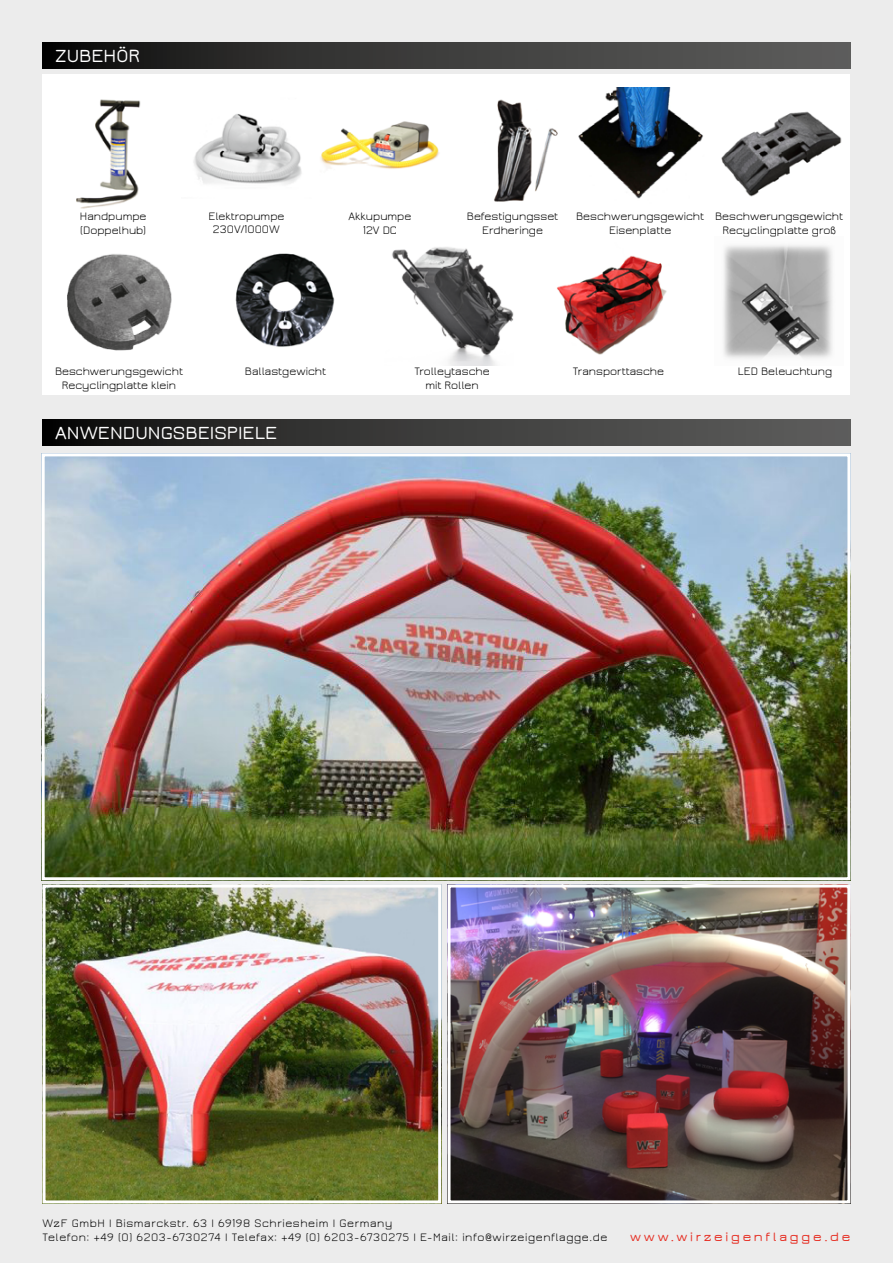
<style>
.page{position:relative;width:893px;height:1263px;background:#ececec}
.page>*{position:absolute;margin:0;border:0;box-sizing:border-box;transform-origin:0 0}
.t1{font:600 19.5px "Jura";color:#fff}
.t2{font:600 13.5px "Jura";letter-spacing:.2em;color:#e63025}
.t3{font:12px/13.5px "Jura";color:#000;text-align:center}
.t4{font:12px/13.5px "Jura";letter-spacing:.05em;color:#000}
</style>
<div class="page">
<div style="left:43px;top:420px;width:807px;height:25px;background:linear-gradient(to right,#121111,#636362)"></div>
<img style="left:46px;top:457px;width:800px;height:419px">
<div style="left:42px;top:453px;width:808px;height:427px;border:3px solid #fff"></div>
<img style="left:47px;top:888px;width:390px;height:311px">
<div style="left:43px;top:884px;width:398px;height:319px;border:3px solid #fff"></div>
<img style="left:452px;top:888px;width:394px;height:311px">
<div style="left:448px;top:884px;width:402px;height:319px;border:3px solid #fff"></div>
<div style="left:43px;top:74px;width:807px;height:320px;background:#fff"></div>
<div style="left:43px;top:43px;width:807px;height:25px;background:linear-gradient(to right,#121111,#636362)"></div>
<img style="left:76px;top:99px;width:65px;height:110px">
<img style="left:320px;top:121px;width:119px;height:48px">
<img style="left:494px;top:87px;width:209px;height:115px">
<img style="left:721px;top:111px;width:121px;height:86px">
<img style="left:67px;top:254px;width:105px;height:97px">
<img style="left:235px;top:253px;width:100px;height:94px">
<img style="left:392px;top:247px;width:121px;height:118px">
<img style="left:557px;top:255px;width:110px;height:100px">
<img style="left:723px;top:245px;width:110px;height:114px">
<img style="left:193px;top:114px;width:109px;height:70px">
<h1 class="t1" style="left:55px;top:46px;width:86px">ZUBEHÖR</h1>
<p class="t3" style="left:208px;top:209px;width:78px">Elektropumpe<br>230V/1000W</p>
<p class="t3" style="left:80px;top:210px;width:68px;text-align:left">Handpumpe (Doppelhub)</p>
<p class="t3" style="left:349px;top:210px;width:64px">Akkupumpe<br>12V DC</p>
<p class="t3" style="left:467px;top:210px;width:93px">Befestigungsset<br>Erdheringe</p>
<p class="t3" style="left:576px;top:210px;width:129px">Beschwerungsgewicht<br>Eisenplatte</p>
<p class="t3" style="left:715px;top:210px;width:129px">Beschwerungsgewicht<br>Recyclingplatte groß</p>
<p class="t3" style="left:55px;top:365px;width:129px">Beschwerungsgewicht<br>Recyclingplatte klein</p>
<p class="t3" style="left:245px;top:365px;width:83px">Ballastgewicht</p>
<p class="t3" style="left:414px;top:365px;width:77px">Trolleytasche mit Rollen</p>
<p class="t3" style="left:573px;top:365px;width:93px">Transporttasche</p>
<p class="t3" style="left:738px;top:365px;width:96px">LED Beleuchtung</p>
<h1 class="t1" style="left:55px;top:423px;width:224px">ANWENDUNGSBEISPIELE</h1>
<p class="t4" style="left:43px;top:1216px;width:566px">WzF GmbH | Bismarckstr. 63 | 69198 Schriesheim | Germany<br>Telefon: +49 (0) 6203-6730274 | Telefax: +49 (0) 6203-6730275 | E-Mail: info@wirzeigenflagge.de</p>
<p class="t2" style="left:630px;top:1229px;width:222px">www.wirzeigenflagge.de</p>
</div>
